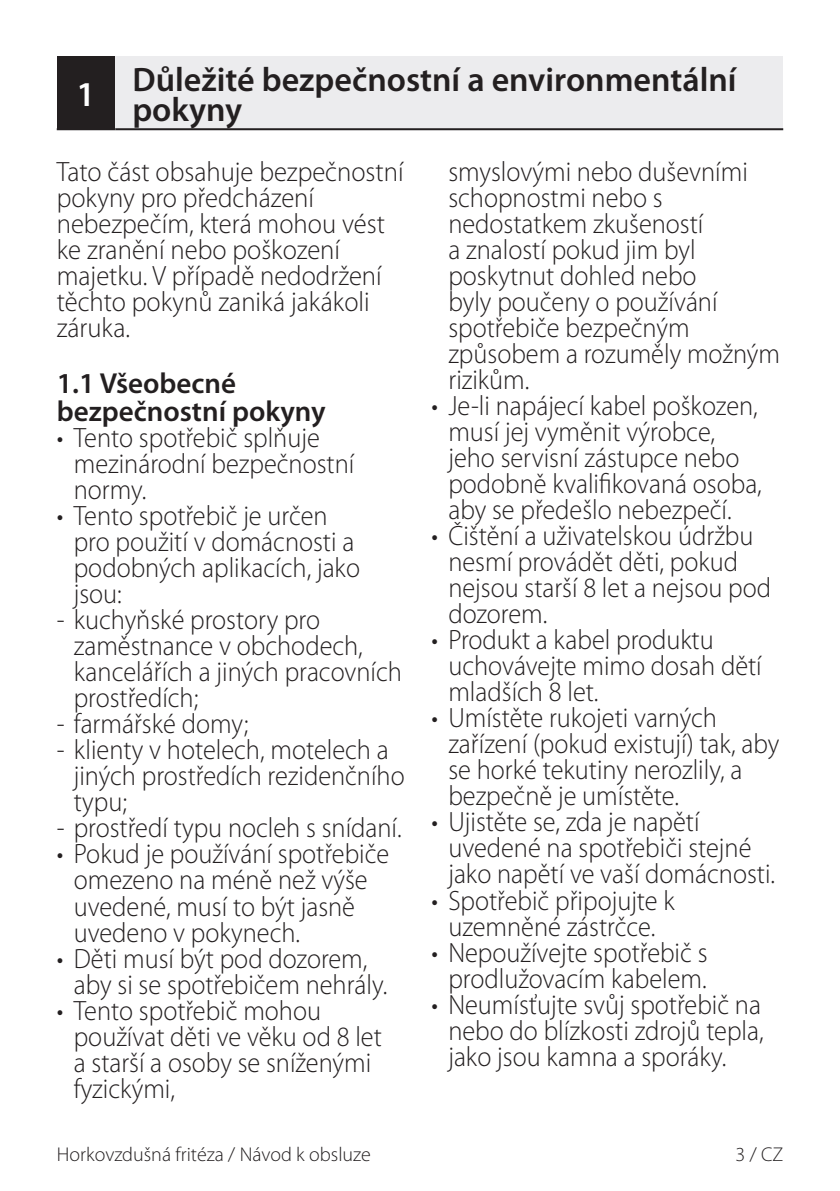
<style>
.page{position:relative;width:840px;height:1191px;background:#fff}
.page>*{position:absolute;margin:0;border:0;box-sizing:border-box;transform-origin:0 0}
.NADPIS{font:600 35px "Myriad Pro";color:#fff}
.NADPIS-2{font:600 34px "Myriad Pro";color:#231f20}
.Základný_14_5{font:600 29px/28px "Myriad Pro";color:#231f20}
.Odsadený_14{font:300 28px/26px "Myriad Pro";color:#231f20;scale:.94 1}
.Základný_13_5{font:300 28px/26px "Myriad Pro";color:#231f20;scale:.95 1}
.t1{font:300 20px "Myriad Pro";color:#231f20}
</style>
<div class="page">
<div style="left:57px;top:57px;width:58px;height:72px;background:#231f20"></div>
<div style="left:115px;top:57px;width:667px;height:72px;background:#ececee"></div>
<hr style="left:57px;top:128px;width:58px;height:2px;background:#231f20">
<hr style="left:115px;top:128px;width:667px;height:2px;background:#231f20">
<p class="NADPIS" style="left:77px;top:72px;width:20px">1</p>
<p class="NADPIS-2" style="left:132px;top:58px;width:605px">Důležité bezpečnostní a environmentální</p>
<p class="NADPIS-2" style="left:132px;top:88px;width:111px">pokyny</p>
<p class="Základný_13_5" style="left:57px;top:159px;width:366px">Tato část obsahuje bezpečnostní pokyny pro předcházení nebezpečím, která mohou vést ke zranění nebo poškození majetku. V případě nedodržení těchto pokynů zaniká jakákoli záruka.</p>
<p class="Základný_14_5" style="left:57px;top:369px;width:270px">1.1 Všeobecné bezpečnostní pokyny</p>
<p class="Odsadený_14" style="left:74px;top:425px;width:300px;text-indent:-17px">• Tento spotřebič splňuje mezinárodní bezpečnostní normy.</p>
<p class="Odsadený_14" style="left:74px;top:503px;width:306px;text-indent:-17px">• Tento spotřebič je určen pro použití v domácnosti a podobných aplikacích, jako jsou:</p>
<p class="Odsadený_14" style="left:74px;top:607px;width:350px;text-indent:-17px">- kuchyňské prostory pro zaměstnance v obchodech, kancelářích a jiných pracovních prostředích;</p>
<p class="Odsadený_14" style="left:57px;top:711px;width:205px">- farmářské domy;</p>
<p class="Odsadený_14" style="left:74px;top:737px;width:353px;text-indent:-17px">- klienty v hotelech, motelech a jiných prostředích rezidenčního typu;</p>
<p class="Odsadený_14" style="left:57px;top:815px;width:368px">- prostředí typu nocleh s snídaní.</p>
<p class="Odsadený_14" style="left:74px;top:841px;width:337px;text-indent:-17px">• Pokud je používání spotřebiče omezeno na méně než výše uvedené, musí to být jasně uvedeno v pokynech.</p>
<p class="Odsadený_14" style="left:74px;top:945px;width:335px;text-indent:-17px">• Děti musí být pod dozorem, aby si se spotřebičem nehrály.</p>
<p class="Odsadený_14" style="left:74px;top:997px;width:329px;text-indent:-17px">• Tento spotřebič mohou používat děti ve věku od 8 let a starší a osoby se sníženými fyzickými,</p>
<p class="Odsadený_14" style="left:448px;top:159px;width:354px">smyslovými nebo duševními schopnostmi nebo s nedostatkem zkušeností<br>a znalostí pokud jim byl poskytnut dohled nebo<br>byly poučeny o používání spotřebiče bezpečným způsobem a rozuměly možným rizikům.</p>
<p class="Odsadený_14" style="left:448px;top:393px;width:335px;text-indent:-17px">• Je-li napájecí kabel poškozen, musí jej vyměnit výrobce, jeho servisní zástupce nebo podobně kvalifikovaná osoba, aby se předešlo nebezpečí.</p>
<p class="Odsadený_14" style="left:448px;top:523px;width:344px;text-indent:-17px">• Čištění a uživatelskou údržbu nesmí provádět děti, pokud nejsou starší 8 let a nejsou pod dozorem.</p>
<p class="Odsadený_14" style="left:448px;top:627px;width:335px;text-indent:-17px">• Produkt a kabel produktu uchovávejte mimo dosah dětí mladších 8 let.</p>
<p class="Odsadený_14" style="left:448px;top:705px;width:353px;text-indent:-17px">• Umístěte rukojeti varných zařízení (pokud existují) tak, aby se horké tekutiny nerozlily, a bezpečně je umístěte.</p>
<p class="Odsadený_14" style="left:448px;top:809px;width:349px;text-indent:-17px">• Ujistěte se, zda je napětí uvedené na spotřebiči stejné jako napětí ve vaší domácnosti.</p>
<p class="Odsadený_14" style="left:431px;top:887px;width:260px;text-align:center">• Spotřebič připojujte k uzemněné zástrčce.</p>
<p class="Odsadený_14" style="left:431px;top:939px;width:295px;text-align:center">• Nepoužívejte spotřebič s prodlužovacím kabelem.</p>
<p class="Odsadený_14" style="left:448px;top:991px;width:337px;text-align:justify;text-indent:-17px">• Neumísťujte svůj spotřebič na nebo do blízkosti zdrojů tepla, jako jsou kamna a sporáky.</p>
<p class="t1" style="left:57px;top:1141px;width:315px">Horkovzdušná fritéza / Návod k obsluze</p>
<p class="t1" style="left:735px;top:1141px;width:49px">3 / CZ</p>
</div>
